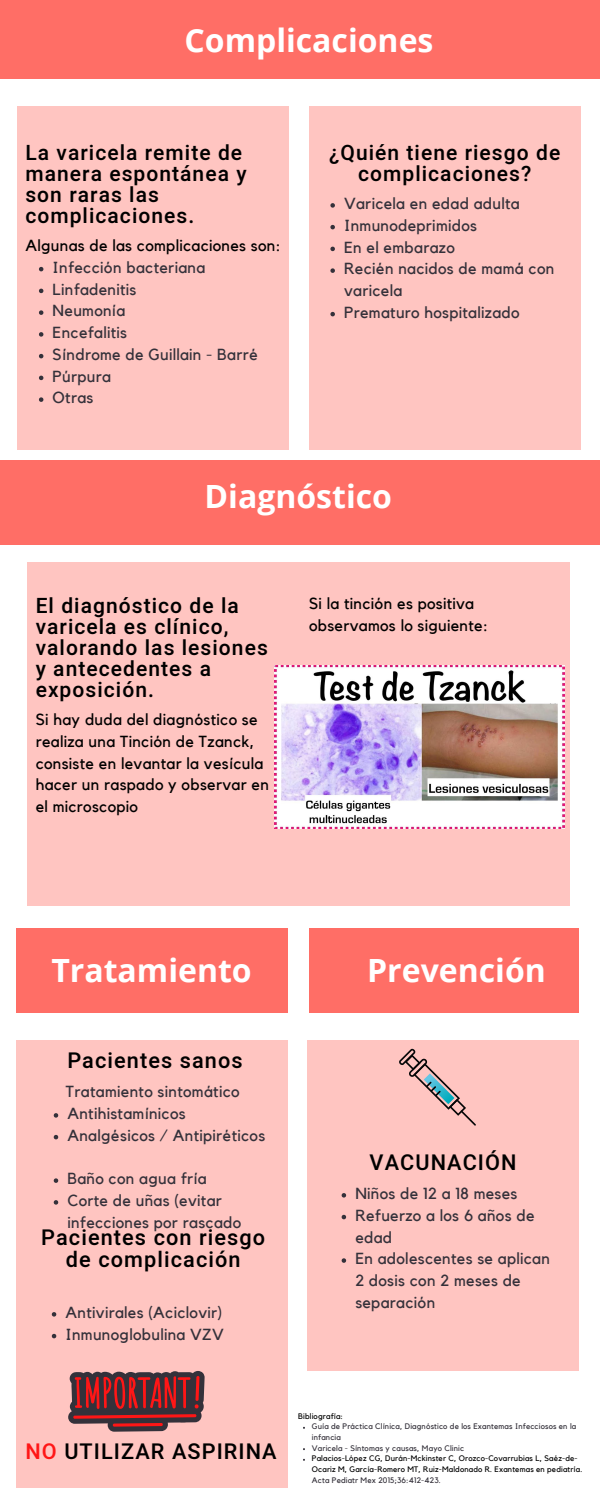
<style>
.page{position:relative;width:600px;height:1500px;background:#fff}
.page>*{position:absolute;margin:0;border:0;box-sizing:border-box;transform-origin:0 0}
.t1{font:700 32px "Open Sans";color:#fff}
.t2{font:500 21.7px/21.7px "Heebo";letter-spacing:.05em;color:#000;text-align:center}
.t3{font:500 21px/21px "Heebo";letter-spacing:.05em;color:#000}
.t4{font:16px/21.8px "Kollektif";letter-spacing:.02em;color:#34313a}
.t5{font:16px/21.8px "Kollektif";letter-spacing:.02em;color:#000}
.t6{font:8px/10.7px "Kollektif";letter-spacing:.02em;color:#000}
.t7{font:8px/10.7px "Kollektif";letter-spacing:.02em;color:#34313a}
.s1{color:#ff1616}
</style>
<div class="page">
<div style="left:17px;top:106px;width:272px;height:344px;background:#ffc5c1"></div>
<div style="left:309px;top:106px;width:271px;height:344px;background:#ffc5c1"></div>
<div style="left:0;top:0;width:600px;height:79px;background:#ff6e66"></div>
<div style="left:27px;top:562px;width:543px;height:344px;background:#ffc5c1"></div>
<div style="left:0;top:460px;width:600px;height:85px;background:#ff6e66"></div>
<div style="left:16px;top:1040px;width:271px;height:448px;background:#ffc5c1"></div>
<div style="left:307px;top:1040px;width:272px;height:331px;background:#ffc5c1"></div>
<div style="left:16px;top:928px;width:271px;height:85px;background:#ff6e66"></div>
<svg style="left:39px;top:267px;width:4px;height:4px"></svg>
<svg style="left:39px;top:289px;width:4px;height:4px"></svg>
<svg style="left:39px;top:310px;width:4px;height:5px"></svg>
<svg style="left:39px;top:332px;width:4px;height:5px"></svg>
<svg style="left:39px;top:354px;width:4px;height:4px"></svg>
<svg style="left:39px;top:376px;width:4px;height:4px"></svg>
<svg style="left:39px;top:397px;width:4px;height:5px"></svg>
<div style="left:309px;top:928px;width:270px;height:85px;background:#ff6e66"></div>
<img style="left:274px;top:665px;width:291px;height:164px">
<svg style="left:330px;top:203px;width:5px;height:5px"></svg>
<svg style="left:330px;top:225px;width:5px;height:4px"></svg>
<svg style="left:330px;top:247px;width:5px;height:4px"></svg>
<svg style="left:330px;top:268px;width:5px;height:5px"></svg>
<svg style="left:330px;top:312px;width:5px;height:4px"></svg>
<svg style="left:68px;top:1371px;width:137px;height:61px;background:#813e43"></svg>
<svg style="left:399px;top:1049px;width:77px;height:77px"></svg>
<svg style="left:54px;top:1113px;width:4px;height:5px"></svg>
<svg style="left:54px;top:1135px;width:4px;height:4px"></svg>
<svg style="left:54px;top:1178px;width:4px;height:5px"></svg>
<svg style="left:54px;top:1200px;width:4px;height:5px"></svg>
<svg style="left:52px;top:1312px;width:4px;height:5px"></svg>
<svg style="left:52px;top:1334px;width:4px;height:4px"></svg>
<svg style="left:342px;top:1193px;width:4px;height:5px"></svg>
<svg style="left:342px;top:1215px;width:4px;height:4px"></svg>
<svg style="left:342px;top:1258px;width:4px;height:5px"></svg>
<h1 class="t1" style="left:184px;top:18px;width:251px">Complicaciones</h1>
<h3 class="t3" style="left:25px;top:143px;width:223px">La varicela remite de manera espontánea y son raras las complicaciones.</h3>
<p class="t4" style="left:53px;top:257px;width:207px">Infección bacteriana<br>Linfadenitis<br>Neumonía<br>Encefalitis<br>Síndrome de Guillain - Barré<br>Púrpura<br>Otras</p>
<p class="t5" style="left:25px;top:235px;width:257px">Algunas de las complicaciones son:</p>
<h3 class="t3" style="left:329px;top:143px;width:233px;text-align:center">¿Quién tiene riesgo de complicaciones?</h3>
<p class="t4" style="left:344px;top:193px;width:212px">Varicela en edad adulta<br>Inmunodeprimidos<br>En el embarazo<br>Recién nacidos de mamá con varicela<br>Prematuro hospitalizado</p>
<h1 class="t1" style="left:205px;top:474px;width:189px">Diagnóstico</h1>
<h3 class="t3" style="left:36px;top:596px;width:234px">El diagnóstico de la varicela es clínico, valorando las lesiones y antecedentes a exposición.</h3>
<p class="t5" style="left:36px;top:709px;width:235px">Si hay duda del diagnóstico se realiza una Tinción de Tzanck, consiste en levantar la vesícula hacer un raspado y observar en el microscopio</p>
<p class="t5" style="left:309px;top:593px;width:180px">Si la tinción es positiva observamos lo siguiente:</p>
<h1 class="t1" style="left:51px;top:948px;width:202px">Tratamiento</h1>
<h1 class="t1" style="left:367px;top:948px;width:180px">Prevención</h1>
<h2 class="t2" style="left:67px;top:1050px;width:177px">Pacientes sanos</h2>
<p class="t4" style="left:67px;top:1103px;width:199px">Antihistamínicos<br>Analgésicos / Antipiréticos</p>
<p class="t4" style="left:67px;top:1169px;width:175px">Baño con agua fría<br>Corte de uñas (evitar infecciones por rascado</p>
<p class="t4" style="left:66px;top:1082px;width:175px">Tratamiento sintomático</p>
<h2 class="t2" style="left:41px;top:1228px;width:226px">Pacientes con riesgo de complicación</h2>
<p class="t4" style="left:66px;top:1302px;width:160px">Antivirales (Aciclovir)<br>Inmunoglobulina VZV</p>
<h2 class="t2" style="left:370px;top:1152px;width:149px">VACUNACIÓN</h2>
<p class="t4" style="left:355px;top:1183px;width:196px">Niños de 12 a 18 meses<br>Refuerzo a los 6 años de edad<br>En adolescentes se aplican<br>2 dosis con 2 meses de separación</p>
<h2 class="t2" style="left:25px;top:1442px;width:253px"><span class="s1">NO</span> UTILIZAR ASPIRINA</h2>
<p class="t6" style="left:298px;top:1411px;width:46px">Bibliografía:</p>
<p class="t7" style="left:312px;top:1422px;width:266px">Guía de Práctica Clínica, Diagnóstico de los Exantemas Infecciosos en la infancia<br>Varicela - Síntomas y causas, Mayo Clinic</p>
<p class="t6" style="left:312px;top:1454px;width:272px">Palacios-López CG, Durán-Mckinster C, Orozco-Covarrubias L, Saéz-de-<br>Ocariz M, García-Romero MT, Ruiz-Maldonado R. Exantemas en pediatría.</p>
<p class="t7" style="left:312px;top:1475px;width:130px">Acta Pediatr Mex 2015;36:412-423.</p>
</div>
